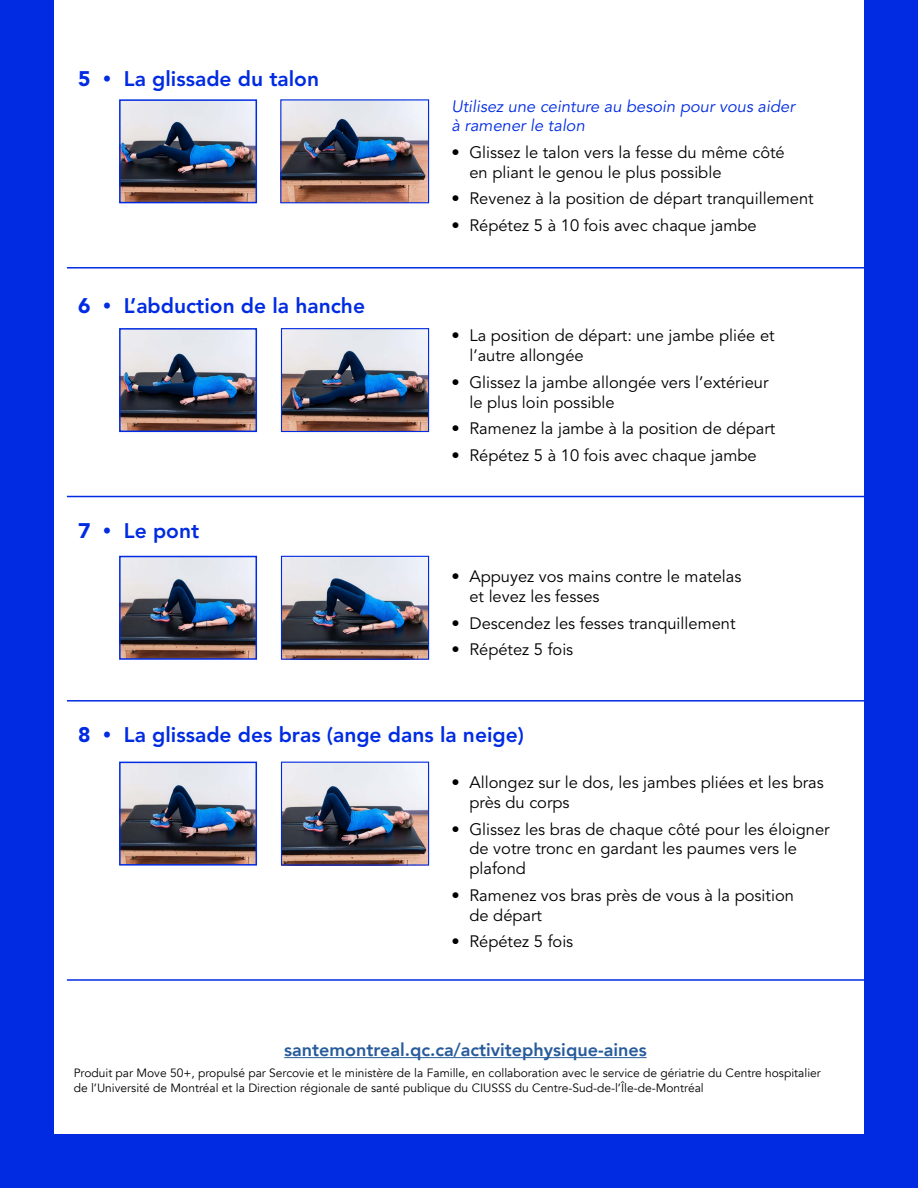
<style>
.page{position:relative;width:918px;height:1188px;background:#012be2}
.page>*{position:absolute;margin:0;border:0;box-sizing:border-box;transform-origin:0 0}
.t1{font:800 21px "Avenir LT Std";color:#012be2}
.t2{font:800 18px "Avenir";color:#275b9b}
.t3{font:16.5px/19.8px "Avenir LT Std";color:#000}
.t4{font:italic 16.5px/19.8px "Avenir LT Std";color:#012be2}
.t5{font:12px/14.4px "Avenir";color:#000}
.s1{font-weight:900}
</style>
<div class="page">
<div style="left:54px;top:0;width:810px;height:1134px;background:#fff"></div>
<hr style="left:284px;top:1057px;width:363px;height:1px;background:#275b9b">
<img style="left:282px;top:101px;width:145px;height:100px">
<div style="left:280px;top:99px;width:149px;height:104px;border:1px solid #012be2"></div>
<img style="left:122px;top:102px;width:132px;height:98px">
<div style="left:119px;top:99px;width:138px;height:104px;border:2px solid #012be2"></div>
<hr style="left:67px;top:267px;width:842px;height:2px;background:#012be2">
<img style="left:122px;top:559px;width:132px;height:98px">
<div style="left:119px;top:556px;width:138px;height:104px;border:2px solid #012be2"></div>
<img style="left:283px;top:558px;width:144px;height:100px">
<div style="left:281px;top:556px;width:148px;height:104px;border:1px solid #012be2"></div>
<hr style="left:67px;top:700px;width:842px;height:2px;background:#012be2">
<img style="left:122px;top:331px;width:132px;height:98px">
<div style="left:119px;top:328px;width:138px;height:104px;border:2px solid #012be2"></div>
<img style="left:283px;top:330px;width:144px;height:100px">
<div style="left:281px;top:328px;width:148px;height:104px;border:1px solid #012be2"></div>
<hr style="left:67px;top:496px;width:842px;height:1px;background:#012be2">
<img style="left:122px;top:765px;width:132px;height:98px">
<div style="left:119px;top:762px;width:138px;height:104px;border:2px solid #012be2"></div>
<img style="left:283px;top:764px;width:144px;height:100px">
<div style="left:281px;top:762px;width:148px;height:104px;border:1px solid #012be2"></div>
<hr style="left:67px;top:979px;width:842px;height:2px;background:#012be2">
<p class="t1" style="left:78px;top:66px;width:242px"><span class="s1">5</span> • La glissade du talon</p>
<p class="t1" style="left:78px;top:293px;width:288px"><span class="s1">6</span> • L’abduction de la hanche</p>
<p class="t1" style="left:78px;top:518px;width:123px"><span class="s1">7</span> • Le pont</p>
<p class="t4" style="left:451px;top:97px;width:345px">Utilisez une ceinture au besoin pour vous aider à ramener le talon</p>
<p class="t3" style="left:469px;top:143px;width:317px;text-indent:-18px">• Glissez le talon vers la fesse du même côté en pliant le genou le plus possible</p>
<p class="t3" style="left:451px;top:189px;width:364px">• Revenez à la position de départ tranquillement</p>
<p class="t3" style="left:451px;top:216px;width:307px">• Répétez 5 à 10 fois avec chaque jambe</p>
<p class="t3" style="left:469px;top:326px;width:307px;text-indent:-18px">• La position de départ: une jambe pliée et l’autre allongée</p>
<p class="t3" style="left:469px;top:373px;width:301px;text-indent:-18px">• Glissez la jambe allongée vers l’extérieur le plus loin possible</p>
<p class="t3" style="left:451px;top:419px;width:325px">• Ramenez la jambe à la position de départ</p>
<p class="t3" style="left:451px;top:445px;width:307px">• Répétez 5 à 10 fois avec chaque jambe</p>
<p class="t3" style="left:469px;top:567px;width:274px;text-indent:-18px">• Appuyez vos mains contre le matelas et levez les fesses</p>
<p class="t3" style="left:451px;top:614px;width:286px">• Descendez les fesses tranquillement</p>
<p class="t3" style="left:451px;top:640px;width:123px">• Répétez 5 fois</p>
<p class="t1" style="left:78px;top:722px;width:447px"><span class="s1">8</span> • La glissade des bras (ange dans la neige)</p>
<p class="t3" style="left:469px;top:773px;width:356px;text-indent:-18px">• Allongez sur le dos, les jambes pliées et les bras près du corps</p>
<p class="t3" style="left:469px;top:820px;width:362px;text-indent:-18px">• Glissez les bras de chaque côté pour les éloigner de votre tronc en gardant les paumes vers le plafond</p>
<p class="t3" style="left:469px;top:886px;width:326px;text-indent:-18px">• Ramenez vos bras près de vous à la position de départ</p>
<p class="t3" style="left:451px;top:932px;width:123px">• Répétez 5 fois</p>
<p class="t2" style="left:284px;top:1036px;width:364px">santemontreal.qc.ca/activitephysique-aines</p>
<p class="t5" style="left:74px;top:1066px;width:749px">Produit par Move 50+, propulsé par Sercovie et le ministère de la Famille, en collaboration avec le service de gériatrie du Centre hospitalier de l’Université de Montréal et la Direction régionale de santé publique du CIUSSS du Centre-Sud-de-l’Île-de-Montréal</p>
</div>
